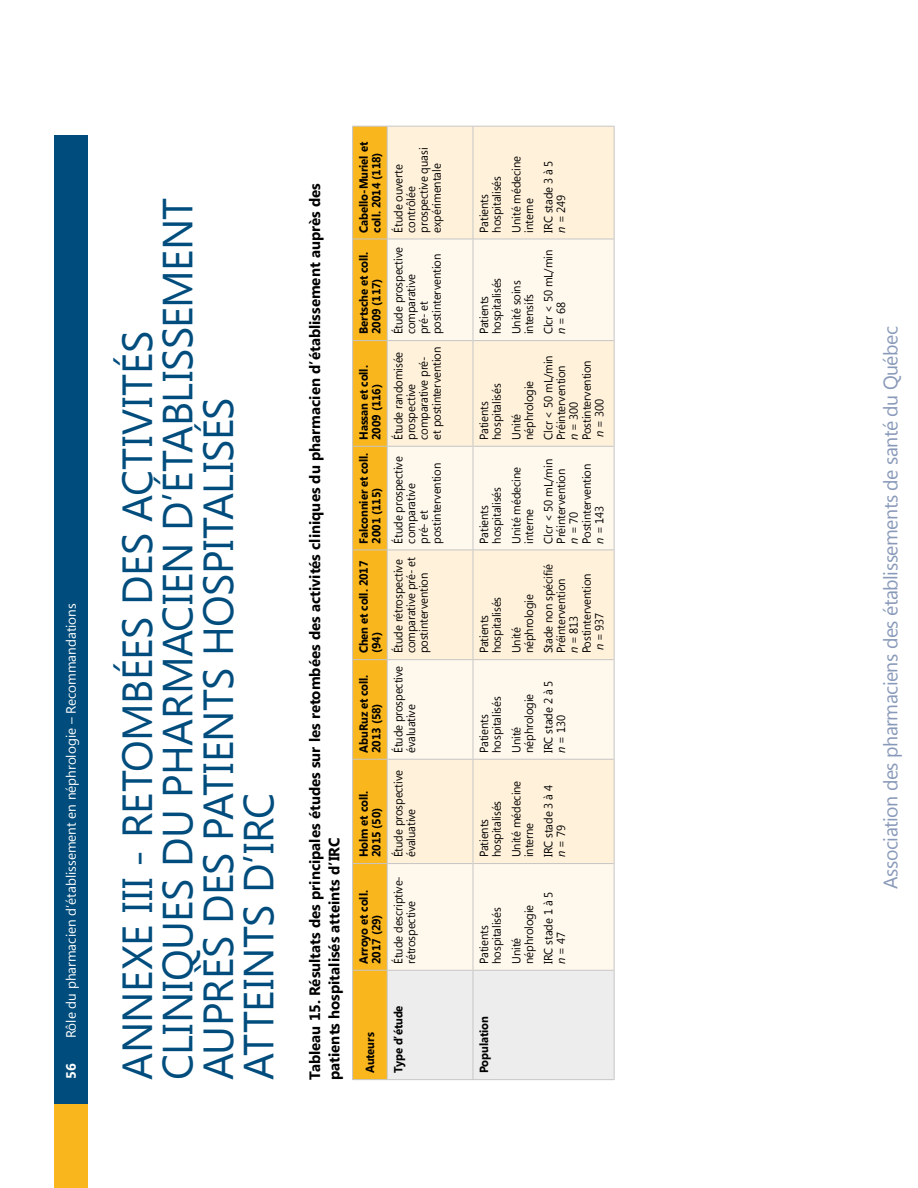
<style>
.page{position:relative;width:918px;height:1188px;background:#fff}
.page>*{position:absolute;margin:0;border:0;box-sizing:border-box;transform-origin:0 0}
.t1{font:42px/40.5px "Segoe UI";letter-spacing:-.01em;color:#004d7d}
.t2{font:19.5px "Segoe UI";letter-spacing:-.025em;color:#8999b9}
.t3{font:700 15px/19.5px "Segoe UI";color:#000}
.t4{font:13.5px "Segoe UI";color:#fff}
.t5{font:700 13.5px "Segoe UI";color:#fff}
.t6{font:11.85px/12.8px "Segoe UI";letter-spacing:-.01em;color:#000;scale:.96 1}
.t7{font:700 11.85px/12.8px "Segoe UI";letter-spacing:-.01em;color:#000;scale:.96 1}
.s1{font-style:italic}
</style>
<div class="page">
<div style="left:54px;top:135px;width:34px;height:1011px;background:#004d7d"></div>
<div style="left:54px;top:1104px;width:34px;height:84px;background:#fab61d"></div>
<svg style="left:353px;top:127px;width:261px;height:952px;background:#f4cd76"></svg>
<div style="left:388px;top:864px;width:226px;height:106px;background:#fff8ed"></div>
<svg style="left:388px;top:127px;width:226px;height:736px;background:#fef3e1"></svg>
<hr style="left:387px;top:1079px;width:86px;height:1px;background:#c6c6c6">
<hr style="left:388px;top:970px;width:85px;height:1px;background:#c6c6c6">
<hr style="left:388px;top:863px;width:85px;height:1px;background:#c6c6c6">
<hr style="left:388px;top:759px;width:85px;height:1px;background:#c6c6c6">
<hr style="left:388px;top:659px;width:85px;height:1px;background:#c6c6c6">
<hr style="left:388px;top:550px;width:85px;height:1px;background:#c6c6c6">
<hr style="left:388px;top:446px;width:85px;height:1px;background:#c6c6c6">
<hr style="left:388px;top:340px;width:85px;height:1px;background:#c6c6c6">
<hr style="left:388px;top:239px;width:85px;height:1px;background:#c6c6c6">
<hr style="left:387px;top:126px;width:86px;height:1px;background:#c6c6c6">
<hr style="left:473px;top:1079px;width:141px;height:1px;background:#c6c6c6">
<hr style="left:473px;top:970px;width:141px;height:1px;background:#c6c6c6">
<hr style="left:473px;top:863px;width:141px;height:1px;background:#c6c6c6">
<hr style="left:473px;top:759px;width:141px;height:1px;background:#c6c6c6">
<hr style="left:473px;top:659px;width:141px;height:1px;background:#c6c6c6">
<hr style="left:473px;top:550px;width:141px;height:1px;background:#c6c6c6">
<hr style="left:473px;top:446px;width:141px;height:1px;background:#c6c6c6">
<hr style="left:473px;top:340px;width:141px;height:1px;background:#c6c6c6">
<hr style="left:473px;top:239px;width:141px;height:1px;background:#c6c6c6">
<hr style="left:473px;top:126px;width:141px;height:1px;background:#c6c6c6">
<hr style="left:473px;top:970px;width:1px;height:109px;background:#c6c6c6">
<hr style="left:473px;top:864px;width:1px;height:106px;background:#c6c6c6">
<hr style="left:473px;top:759px;width:1px;height:105px;background:#c6c6c6">
<hr style="left:473px;top:660px;width:1px;height:99px;background:#c6c6c6">
<hr style="left:473px;top:550px;width:1px;height:110px;background:#c6c6c6">
<hr style="left:473px;top:446px;width:1px;height:104px;background:#c6c6c6">
<hr style="left:473px;top:341px;width:1px;height:105px;background:#c6c6c6">
<hr style="left:473px;top:239px;width:1px;height:102px;background:#c6c6c6">
<hr style="left:473px;top:127px;width:1px;height:112px;background:#c6c6c6">
<hr style="left:352px;top:970px;width:1px;height:110px;background:#c6c6c6">
<hr style="left:352px;top:864px;width:1px;height:106px;background:#c6c6c6">
<hr style="left:352px;top:759px;width:1px;height:105px;background:#c6c6c6">
<hr style="left:352px;top:660px;width:1px;height:99px;background:#c6c6c6">
<hr style="left:352px;top:550px;width:1px;height:110px;background:#c6c6c6">
<hr style="left:352px;top:446px;width:1px;height:104px;background:#c6c6c6">
<hr style="left:352px;top:341px;width:1px;height:105px;background:#c6c6c6">
<hr style="left:352px;top:239px;width:1px;height:102px;background:#c6c6c6">
<hr style="left:352px;top:126px;width:1px;height:113px;background:#c6c6c6">
<hr style="left:387px;top:970px;width:1px;height:109px;background:#c6c6c6">
<hr style="left:387px;top:864px;width:1px;height:106px;background:#c6c6c6">
<hr style="left:387px;top:759px;width:1px;height:105px;background:#c6c6c6">
<hr style="left:387px;top:660px;width:1px;height:99px;background:#c6c6c6">
<hr style="left:387px;top:550px;width:1px;height:110px;background:#c6c6c6">
<hr style="left:387px;top:446px;width:1px;height:104px;background:#c6c6c6">
<hr style="left:387px;top:341px;width:1px;height:105px;background:#c6c6c6">
<hr style="left:387px;top:239px;width:1px;height:102px;background:#c6c6c6">
<hr style="left:387px;top:127px;width:1px;height:112px;background:#c6c6c6">
<hr style="left:353px;top:1079px;width:34px;height:1px;background:#c6c6c6">
<hr style="left:353px;top:970px;width:34px;height:1px;background:#c6c6c6">
<hr style="left:353px;top:863px;width:34px;height:1px;background:#c6c6c6">
<hr style="left:353px;top:759px;width:34px;height:1px;background:#c6c6c6">
<hr style="left:353px;top:659px;width:34px;height:1px;background:#c6c6c6">
<hr style="left:353px;top:550px;width:34px;height:1px;background:#c6c6c6">
<hr style="left:353px;top:446px;width:34px;height:1px;background:#c6c6c6">
<hr style="left:353px;top:340px;width:34px;height:1px;background:#c6c6c6">
<hr style="left:353px;top:239px;width:34px;height:1px;background:#c6c6c6">
<hr style="left:353px;top:126px;width:34px;height:1px;background:#c6c6c6">
<hr style="left:614px;top:970px;width:1px;height:110px;background:#c6c6c6">
<hr style="left:614px;top:864px;width:1px;height:106px;background:#c6c6c6">
<hr style="left:614px;top:759px;width:1px;height:105px;background:#c6c6c6">
<hr style="left:614px;top:660px;width:1px;height:99px;background:#c6c6c6">
<hr style="left:614px;top:550px;width:1px;height:110px;background:#c6c6c6">
<hr style="left:614px;top:446px;width:1px;height:104px;background:#c6c6c6">
<hr style="left:614px;top:341px;width:1px;height:105px;background:#c6c6c6">
<hr style="left:614px;top:239px;width:1px;height:102px;background:#c6c6c6">
<hr style="left:614px;top:126px;width:1px;height:113px;background:#c6c6c6">
<p class="t4" style="left:62px;top:1038px;width:436px;rotate:-90deg">Rôle du pharmacien d’établissement en néphrologie – Recommandations</p>
<p class="t5" style="left:61px;top:1079px;width:17px;rotate:-90deg">56</p>
<h1 class="t1" style="left:115px;top:1080px;width:884px;rotate:-90deg">ANNEXE III - RETOMBÉES DES ACTIVITÉS<br>CLINIQUES DU PHARMACIEN D’ÉTABLISSEMENT<br>AUPRÈS DES PATIENTS HOSPITALISÉS<br>ATTEINTS D’IRC</h1>
<p class="t3" style="left:304px;top:1080px;width:898px;rotate:-90deg">Tableau 15. Résultats des principales études sur les retombées des activités cliniques du pharmacien d’établissement auprès des patients hospitalisés atteints d’IRC</p>
<p class="t7" style="left:357px;top:233px;width:96px;rotate:-90deg">Cabello-Muriel et coll. 2014 (118)</p>
<p class="t7" style="left:357px;top:334px;width:88px;rotate:-90deg">Bertsche et coll.<br>2009 (117)</p>
<p class="t7" style="left:357px;top:440px;width:79px;rotate:-90deg">Hassan et coll.<br>2009 (116)</p>
<p class="t7" style="left:357px;top:544px;width:96px;rotate:-90deg">Falconnier et coll.<br>2001 (115)</p>
<p class="t7" style="left:357px;top:653px;width:98px;rotate:-90deg">Chen et coll. 2017 (94)</p>
<p class="t7" style="left:357px;top:753px;width:83px;rotate:-90deg">AbuRuz et coll.<br>2013 (58)</p>
<p class="t7" style="left:357px;top:857px;width:71px;rotate:-90deg">Holm et coll.<br>2015 (50)</p>
<p class="t7" style="left:357px;top:964px;width:78px;rotate:-90deg">Arroyo et coll.<br>2017 (29)</p>
<p class="t6" style="left:391px;top:233px;width:90px;rotate:-90deg">Étude ouverte contrôlée prospective quasi expérimentale</p>
<p class="t6" style="left:391px;top:334px;width:92px;rotate:-90deg">Étude prospective comparative<br>pré- et postintervention</p>
<p class="t6" style="left:391px;top:440px;width:98px;rotate:-90deg">Étude randomisée prospective comparative pré&shy;et postintervention</p>
<p class="t6" style="left:391px;top:544px;width:92px;rotate:-90deg">Étude prospective comparative<br>pré- et postintervention</p>
<p class="t6" style="left:391px;top:653px;width:101px;rotate:-90deg">Étude rétrospective comparative pré- et postintervention</p>
<p class="t6" style="left:391px;top:753px;width:92px;rotate:-90deg">Étude prospective évaluative</p>
<p class="t6" style="left:391px;top:857px;width:92px;rotate:-90deg">Étude prospective évaluative</p>
<p class="t6" style="left:391px;top:964px;width:93px;rotate:-90deg">Étude descriptive&shy;rétrospective</p>
<p class="t7" style="left:363px;top:1073px;width:44px;rotate:-90deg">Auteurs</p>
<p class="t7" style="left:391px;top:1073px;width:72px;rotate:-90deg">Type d’étude</p>
<p class="t6" style="left:509px;top:233px;width:81px;rotate:-90deg">Unité médecine interne</p>
<p class="t6" style="left:541px;top:233px;width:77px;rotate:-90deg">IRC stade 3 à 5 <span class="s1">n</span> = 249</p>
<p class="t6" style="left:477px;top:233px;width:60px;rotate:-90deg">Patients hospitalisés</p>
<p class="t6" style="left:477px;top:334px;width:60px;rotate:-90deg">Patients hospitalisés</p>
<p class="t6" style="left:509px;top:334px;width:58px;rotate:-90deg">Unité soins intensifs</p>
<p class="t6" style="left:541px;top:334px;width:90px;rotate:-90deg">Clcr &lt; 50 mL/min <span class="s1">n</span> = 68</p>
<p class="t6" style="left:541px;top:440px;width:90px;rotate:-90deg">Clcr &lt; 50 mL/min<br>Préintervention<br><span class="s1">n</span> = 300<br>Postintervention <span class="s1">n</span> = 300</p>
<p class="t6" style="left:477px;top:440px;width:60px;rotate:-90deg">Patients hospitalisés</p>
<p class="t6" style="left:509px;top:440px;width:63px;rotate:-90deg">Unité néphrologie</p>
<p class="t6" style="left:509px;top:544px;width:81px;rotate:-90deg">Unité médecine interne</p>
<p class="t6" style="left:541px;top:544px;width:90px;rotate:-90deg">Clcr &lt; 50 mL/min<br>Préintervention<br><span class="s1">n</span> = 70<br>Postintervention <span class="s1">n</span> = 143</p>
<p class="t6" style="left:477px;top:544px;width:60px;rotate:-90deg">Patients hospitalisés</p>
<p class="t6" style="left:541px;top:653px;width:94px;rotate:-90deg">Stade non spécifié<br>Préintervention<br><span class="s1">n</span> = 813<br>Postintervention <span class="s1">n</span> = 937</p>
<p class="t6" style="left:477px;top:653px;width:60px;rotate:-90deg">Patients hospitalisés</p>
<p class="t6" style="left:509px;top:653px;width:63px;rotate:-90deg">Unité néphrologie</p>
<p class="t6" style="left:541px;top:753px;width:77px;rotate:-90deg">IRC stade 2 à 5 <span class="s1">n</span> = 130</p>
<p class="t6" style="left:477px;top:753px;width:60px;rotate:-90deg">Patients hospitalisés</p>
<p class="t6" style="left:509px;top:753px;width:63px;rotate:-90deg">Unité néphrologie</p>
<p class="t6" style="left:509px;top:857px;width:81px;rotate:-90deg">Unité médecine interne</p>
<p class="t6" style="left:541px;top:857px;width:77px;rotate:-90deg">IRC stade 3 à 4 <span class="s1">n</span> = 79</p>
<p class="t6" style="left:477px;top:857px;width:60px;rotate:-90deg">Patients hospitalisés</p>
<p class="t6" style="left:541px;top:964px;width:77px;rotate:-90deg">IRC stade 1 à 5 <span class="s1">n</span> = 47</p>
<p class="t6" style="left:477px;top:964px;width:60px;rotate:-90deg">Patients hospitalisés</p>
<p class="t6" style="left:509px;top:964px;width:63px;rotate:-90deg">Unité néphrologie</p>
<p class="t7" style="left:477px;top:1073px;width:61px;rotate:-90deg">Population</p>
<h2 class="t2" style="left:877px;top:889px;width:564px;rotate:-90deg">Association des pharmaciens des établissements de santé du Québec</h2>
</div>
